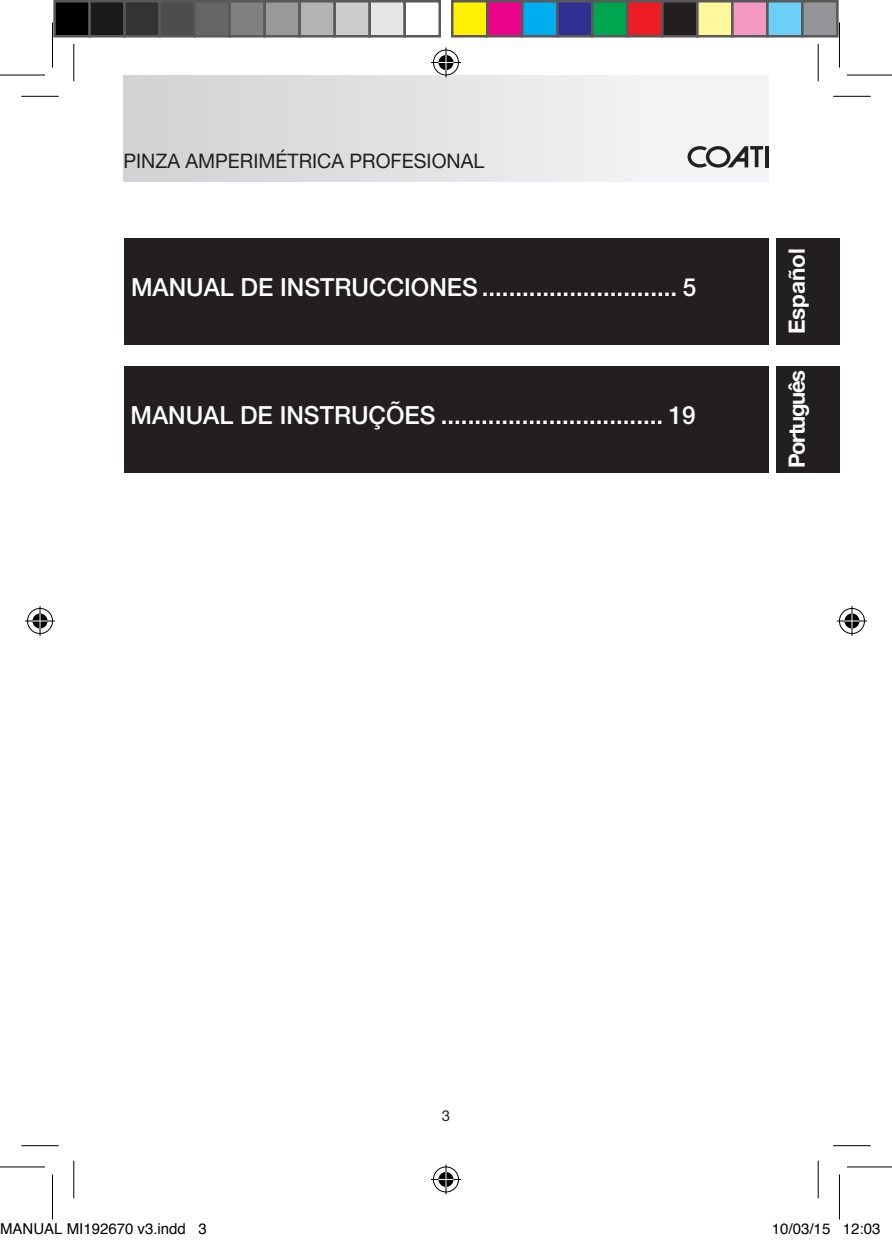
<style>
.page{position:relative;width:892px;height:1242px;background:#fff}
.page>*{position:absolute;margin:0;border:0;box-sizing:border-box;transform-origin:0 0}
.t1{font:500 25px "Helvetica Neue LT Std";color:#fff}
.t2{font:700 22.5px "Helvetica Neue LT Std";letter-spacing:-.06em;color:#fff}
.t3{font:700 22.5px "Helvetica Neue LT Std";color:#fff}
.t4{font:20px "Helvetica Neue LT Pro";color:#231f20}
.t5{font:15px "Helvetica";color:#000}
.t6{font:15px "Helvetica Neue LT Pro";color:#231f20}
</style>
<div class="page">
<div style="left:123px;top:75px;width:645px;height:106px;background:linear-gradient(to right,#d1d2d4,#f7f8f9)"></div>
<div style="left:775px;top:238px;width:64px;height:106px;background:#231f20"></div>
<hr style="left:765px;top:146px;width:3px;height:21px;background:#231f20">
<svg style="left:687px;top:146px;width:76px;height:22px"></svg>
<div style="left:124px;top:366px;width:644px;height:106px;background:#231f20"></div>
<div style="left:124px;top:238px;width:644px;height:106px;background:#231f20"></div>
<div style="left:775px;top:366px;width:64px;height:106px;background:#231f20"></div>
<hr style="left:21px;top:96px;width:38px;height:1px;background:#000">
<hr style="left:833px;top:96px;width:37px;height:1px;background:#000">
<hr style="left:21px;top:1145px;width:38px;height:1px;background:#000">
<hr style="left:833px;top:1145px;width:37px;height:1px;background:#000">
<hr style="left:73px;top:44px;width:1px;height:37px;background:#000">
<hr style="left:73px;top:1160px;width:1px;height:38px;background:#000">
<hr style="left:817px;top:44px;width:1px;height:37px;background:#000">
<hr style="left:817px;top:1160px;width:1px;height:38px;background:#000">
<svg style="left:0;top:74px;width:45px;height:1px"></svg>
<svg style="left:847px;top:74px;width:45px;height:1px"></svg>
<hr style="left:0;top:75px;width:45px;height:1px;background:#000">
<hr style="left:847px;top:75px;width:45px;height:1px;background:#000">
<hr style="left:0;top:1166px;width:45px;height:1px;background:#000">
<hr style="left:847px;top:1166px;width:45px;height:1px;background:#000">
<hr style="left:52px;top:22px;width:1px;height:45px;background:#000">
<hr style="left:52px;top:1174px;width:1px;height:45px;background:#000">
<hr style="left:839px;top:22px;width:1px;height:45px;background:#000">
<hr style="left:839px;top:1174px;width:1px;height:45px;background:#000">
<div style="left:432px;top:48px;width:28px;height:29px;border:3px solid #fff;border-radius:50%"></div>
<hr style="left:431px;top:61px;width:30px;height:3px;background:#fff">
<hr style="left:444px;top:47px;width:3px;height:30px;background:#fff">
<div style="left:437px;top:53px;width:18px;height:19px;border:3px solid #fff;border-radius:50%"></div>
<div style="left:433px;top:50px;width:26px;height:25px;border:1px solid #000;border-radius:50%"></div>
<hr style="left:431px;top:62px;width:30px;height:1px;background:#000">
<hr style="left:445px;top:47px;width:1px;height:30px;background:#000">
<svg style="left:438px;top:55px;width:15px;height:15px"></svg>
<div style="left:432px;top:1165px;width:28px;height:28px;border:3px solid #fff;border-radius:50%"></div>
<hr style="left:431px;top:1177px;width:30px;height:3px;background:#fff">
<hr style="left:444px;top:1164px;width:3px;height:30px;background:#fff">
<div style="left:437px;top:1170px;width:18px;height:18px;border:3px solid #fff;border-radius:50%"></div>
<div style="left:433px;top:1166px;width:26px;height:26px;border:1px solid #000;border-radius:50%"></div>
<hr style="left:431px;top:1178px;width:30px;height:1px;background:#000">
<hr style="left:445px;top:1164px;width:1px;height:30px;background:#000">
<svg style="left:438px;top:1171px;width:15px;height:15px"></svg>
<div style="left:26px;top:607px;width:28px;height:28px;border:3px solid #fff;border-radius:50%"></div>
<hr style="left:25px;top:619px;width:30px;height:3px;background:#fff">
<svg style="left:38px;top:606px;width:4px;height:30px"></svg>
<div style="left:31px;top:612px;width:18px;height:18px;border:3px solid #fff;border-radius:50%"></div>
<div style="left:27px;top:608px;width:26px;height:25px;border:1px solid #000;border-radius:50%"></div>
<hr style="left:25px;top:620px;width:30px;height:1px;background:#000">
<hr style="left:40px;top:606px;width:1px;height:30px;background:#000">
<svg style="left:33px;top:613px;width:15px;height:15px"></svg>
<div style="left:838px;top:607px;width:28px;height:28px;border:3px solid #fff;border-radius:50%"></div>
<hr style="left:837px;top:619px;width:30px;height:3px;background:#fff">
<hr style="left:850px;top:606px;width:3px;height:30px;background:#fff">
<div style="left:843px;top:612px;width:18px;height:18px;border:3px solid #fff;border-radius:50%"></div>
<div style="left:839px;top:608px;width:25px;height:25px;border:1px solid #000;border-radius:50%"></div>
<hr style="left:837px;top:620px;width:30px;height:1px;background:#000">
<hr style="left:851px;top:606px;width:1px;height:30px;background:#000">
<svg style="left:844px;top:613px;width:15px;height:15px"></svg>
<div style="left:55px;top:1px;width:35px;height:35px;background:#000"></div>
<div style="left:53px;top:0;width:38px;height:37px;border:2px solid #595959"></div>
<div style="left:90px;top:1px;width:35px;height:35px;background:#1a1a1a"></div>
<div style="left:88px;top:0;width:38px;height:37px;border:2px solid #595959"></div>
<div style="left:125px;top:1px;width:35px;height:35px;background:#333"></div>
<div style="left:123px;top:0;width:38px;height:37px;border:2px solid #595959"></div>
<div style="left:160px;top:1px;width:35px;height:35px;background:#4d4d4d"></div>
<div style="left:158px;top:0;width:38px;height:37px;border:2px solid #595959"></div>
<div style="left:195px;top:1px;width:35px;height:35px;background:#666"></div>
<div style="left:193px;top:0;width:38px;height:37px;border:2px solid #595959"></div>
<div style="left:230px;top:1px;width:35px;height:35px;background:#808080"></div>
<div style="left:228px;top:0;width:38px;height:37px;border:2px solid #595959"></div>
<div style="left:265px;top:1px;width:35px;height:35px;background:#999"></div>
<div style="left:263px;top:0;width:38px;height:37px;border:2px solid #595959"></div>
<div style="left:300px;top:1px;width:35px;height:35px;background:#b3b3b3"></div>
<div style="left:298px;top:0;width:38px;height:37px;border:2px solid #595959"></div>
<div style="left:335px;top:1px;width:35px;height:35px;background:#ccc"></div>
<div style="left:333px;top:0;width:38px;height:37px;border:2px solid #595959"></div>
<div style="left:370px;top:1px;width:35px;height:35px;background:#e6e6e6"></div>
<div style="left:368px;top:0;width:38px;height:37px;border:2px solid #595959"></div>
<div style="left:403px;top:0;width:38px;height:37px;border:2px solid #595959"></div>
<div style="left:452px;top:1px;width:35px;height:35px;background:#fff101"></div>
<div style="left:451px;top:0;width:37px;height:37px;border:2px solid #595959"></div>
<div style="left:487px;top:1px;width:35px;height:35px;background:#ed028c"></div>
<div style="left:486px;top:0;width:37px;height:37px;border:2px solid #595959"></div>
<div style="left:522px;top:1px;width:35px;height:35px;background:#00aeef"></div>
<div style="left:521px;top:0;width:37px;height:37px;border:2px solid #595959"></div>
<div style="left:557px;top:1px;width:35px;height:35px;background:#2e3092"></div>
<div style="left:556px;top:0;width:37px;height:37px;border:2px solid #595959"></div>
<div style="left:592px;top:1px;width:35px;height:35px;background:#00a54f"></div>
<div style="left:591px;top:0;width:37px;height:37px;border:2px solid #595959"></div>
<div style="left:627px;top:1px;width:35px;height:35px;background:#ee1d23"></div>
<div style="left:626px;top:0;width:37px;height:37px;border:2px solid #595959"></div>
<div style="left:662px;top:1px;width:35px;height:35px;background:#231f20"></div>
<div style="left:661px;top:0;width:37px;height:37px;border:2px solid #595959"></div>
<div style="left:697px;top:1px;width:35px;height:35px;background:#fff79a"></div>
<div style="left:696px;top:0;width:37px;height:37px;border:2px solid #595959"></div>
<div style="left:732px;top:1px;width:35px;height:35px;background:#f499c2"></div>
<div style="left:731px;top:0;width:37px;height:37px;border:2px solid #595959"></div>
<div style="left:767px;top:1px;width:35px;height:35px;background:#6bcff6"></div>
<div style="left:766px;top:0;width:37px;height:37px;border:2px solid #595959"></div>
<div style="left:802px;top:1px;width:35px;height:35px;background:#939598"></div>
<div style="left:801px;top:0;width:37px;height:37px;border:2px solid #595959"></div>
<p class="t4" style="left:123px;top:148px;width:362px">PINZA AMPERIMÉTRICA PROFESIONAL</p>
<p class="t1" style="left:131px;top:272px;width:567px">MANUAL DE INSTRUCCIONES ............................. 5</p>
<p class="t1" style="left:130px;top:400px;width:567px">MANUAL DE INSTRUÇÕES ................................. 19</p>
<p class="t3" style="left:783px;top:334px;width:88px;rotate:-90deg">Español</p>
<p class="t2" style="left:783px;top:468px;width:100px;rotate:-90deg">Português</p>
<p class="t6" style="left:442px;top:1106px;width:10px">3</p>
<p class="t5" style="left:0;top:1217px;width:208px">MANUAL MI192670 v3.indd 3</p>
<p class="t5" style="left:772px;top:1217px;width:110px">10/03/15 12:03</p>
</div>
